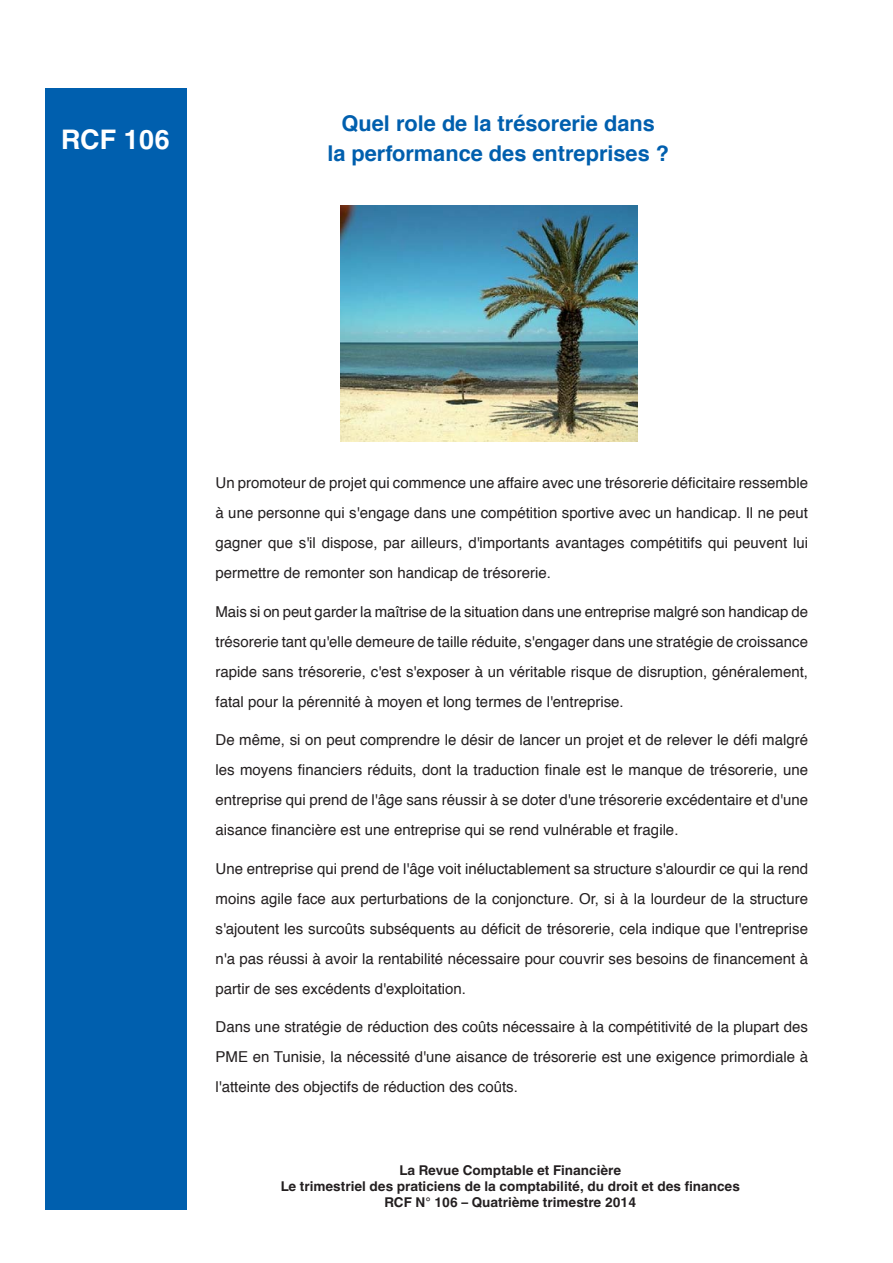
<style>
.page{position:relative;width:893px;height:1263px;background:#fff}
.page>*{position:absolute;margin:0;border:0;box-sizing:border-box;transform-origin:0 0}
.t1{font:700 27px "Helvetica World";color:#fff}
.t2{font:700 21.75px/30px "Helvetica";color:#005fae;text-align:center}
.t3{font:15px/30px "Helvetica";color:#231f20;text-align:justify}
.t4{font:700 13.5px/16.2px "Helvetica World";color:#231f20;text-align:center}
</style>
<div class="page">
<div style="left:45px;top:88px;width:141px;height:1121px;background:#005fae"></div>
<img style="left:340px;top:206px;width:297px;height:236px">
<h1 class="t1" style="left:61px;top:124px;width:110px">RCF 106</h1>
<h2 class="t2" style="left:327px;top:110px;width:343px">Quel rôle de la trésorerie dans<br>la performance des entreprises ?</h2>
<p class="t3" style="left:215px;top:469px;width:594px">Un promoteur de projet qui commence une affaire avec une trésorerie déficitaire ressemble à une personne qui s'engage dans une compétition sportive avec un handicap. Il ne peut gagner que s'il dispose, par ailleurs, d'importants avantages compétitifs qui peuvent lui permettre de remonter son handicap de trésorerie.</p>
<p class="t3" style="left:215px;top:598px;width:594px">Mais si on peut garder la maîtrise de la situation dans une entreprise malgré son handicap de trésorerie tant qu'elle demeure de taille réduite, s'engager dans une stratégie de croissance rapide sans trésorerie, c'est s'exposer à un véritable risque de disruption, généralement, fatal pour la pérennité à moyen et long termes de l'entreprise.</p>
<p class="t3" style="left:215px;top:726px;width:594px">De même, si on peut comprendre le désir de lancer un projet et de relever le défi malgré les moyens financiers réduits, dont la traduction finale est le manque de trésorerie, une entreprise qui prend de l'âge sans réussir à se doter d'une trésorerie excédentaire et d'une aisance financière est une entreprise qui se rend vulnérable et fragile.</p>
<p class="t3" style="left:215px;top:855px;width:594px">Une entreprise qui prend de l'âge voit inéluctablement sa structure s'alourdir ce qui la rend moins agile face aux perturbations de la conjoncture. Or, si à la lourdeur de la structure s'ajoutent les surcoûts subséquents au déficit de trésorerie, cela indique que l'entreprise n'a pas réussi à avoir la rentabilité nécessaire pour couvrir ses besoins de financement à partir de ses excédents d'exploitation.</p>
<p class="t3" style="left:215px;top:1013px;width:594px">Dans une stratégie de réduction des coûts nécessaire à la compétitivité de la plupart des PME en Tunisie, la nécessité d'une aisance de trésorerie est une exigence primordiale à l'atteinte des objectifs de réduction des coûts.</p>
<p class="t4" style="left:281px;top:1162px;width:460px">La Revue Comptable et Financière<br>Le trimestriel des praticiens de la comptabilité, du droit et des finances<br>RCF N° 106 – Quatrième trimestre 2014</p>
</div>
